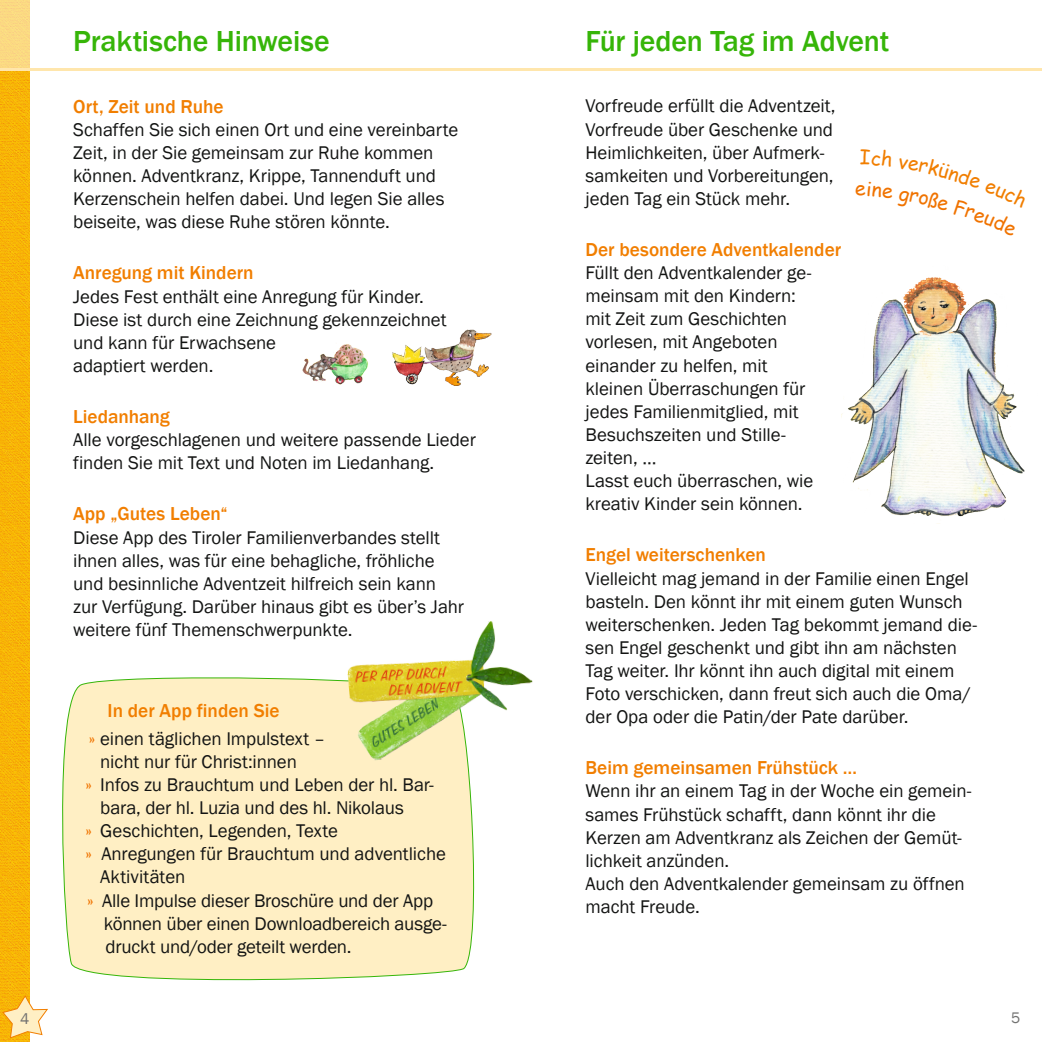
<style>
.page{position:relative;width:1042px;height:1042px;background:#fff}
.page>*{position:absolute;margin:0;border:0;box-sizing:border-box;transform-origin:0 0}
.t1{font:500 29.75px "Franklin Gothic";letter-spacing:-.005em;color:#36b508}
.t2{font:500 19.25px "Franklin Gothic";color:#f17e00}
.t3{font:18.9px/23.1px "Franklin Gothic";letter-spacing:-.005em;color:#131413}
.t4{font:15.75px "Franklin Gothic";color:#727271}
.s1{color:#f07300}
</style>
<div class="page">
<hr style="left:511px;top:68px;width:531px;height:3px;background:#ffe6ac">
<img style="left:0;top:0;width:30px;height:1042px">
<hr style="left:0;top:68px;width:531px;height:3px;background:#ffe6ac">
<svg style="left:2px;top:995px;width:46px;height:44px"></svg>
<div style="left:62px;top:677px;width:413px;height:304px;background:#ffefc4"></div>
<img style="left:344px;top:621px;width:189px;height:141px">
<img style="left:392px;top:329px;width:99px;height:57px">
<img style="left:302px;top:344px;width:66px;height:41px">
<img style="left:842px;top:277px;width:183px;height:240px">
<p class="t1" style="left:73px;top:22px;width:258px">Praktische Hinweise</p>
<p class="t2" style="left:73px;top:94px;width:152px">Ort, Zeit und Ruhe</p>
<p class="t3" style="left:73px;top:118px;width:386px">Schaffen Sie sich einen Ort und eine vereinbarte Zeit, in der Sie gemeinsam zur Ruhe kommen können. Adventkranz, Krippe, Tannenduft und Kerzenschein helfen dabei. Und legen Sie alles beiseite, was diese Ruhe stören könnte.</p>
<p class="t2" style="left:73px;top:261px;width:182px">Anregung mit Kindern</p>
<p class="t3" style="left:73px;top:285px;width:352px">Jedes Fest enthält eine Anregung für Kinder.</p>
<p class="t3" style="left:73px;top:308px;width:375px">Diese ist durch eine Zeichnung gekennzeichnet und kann für Erwachsene</p>
<p class="t3" style="left:73px;top:354px;width:142px">adaptiert werden.</p>
<p class="t2" style="left:73px;top:405px;width:98px">Liedanhang</p>
<p class="t3" style="left:73px;top:429px;width:404px">Alle vorgeschlagenen und weitere passende Lieder finden Sie mit Text und Noten im Liedanhang.</p>
<p class="t2" style="left:73px;top:502px;width:156px">App „Gutes Leben“</p>
<p class="t3" style="left:73px;top:526px;width:392px">Diese App des Tiroler Familienverbandes stellt ihnen alles, was für eine behagliche, fröhliche und besinnliche Adventzeit hilfreich sein kann zur Verfügung. Darüber hinaus gibt es über’s Jahr weitere fünf Themenschwerpunkte.</p>
<p class="t2" style="left:108px;top:698px;width:174px">In der App finden Sie</p>
<p class="t3" style="left:89px;top:727px;width:238px"><span class="s1">»</span> einen täglichen Impulstext –</p>
<p class="t3" style="left:100px;top:750px;width:198px">nicht nur für Christ:innen</p>
<p class="t3" style="left:100px;top:773px;width:335px;text-indent:-15px"><span class="s1">»</span> Infos zu Brauchtum und Leben der hl. Bar&shy;bara, der hl. Luzia und des hl. Nikolaus</p>
<p class="t3" style="left:85px;top:820px;width:254px"><span class="s1">»</span> Geschichten, Legenden, Texte</p>
<p class="t3" style="left:100px;top:843px;width:347px;text-indent:-15px"><span class="s1">»</span> Anregungen für Brauchtum und adventliche<br>Aktivitäten</p>
<p class="t3" style="left:104px;top:889px;width:345px;text-indent:-17px"><span class="s1">»</span> Alle Impulse dieser Broschüre und der App können über einen Downloadbereich ausge&shy;druckt und/oder geteilt werden.</p>
<p class="t1" style="left:585px;top:22px;width:305px">Für jeden Tag im Advent</p>
<p class="t3" style="left:585px;top:95px;width:252px">Vorfreude erfüllt die Adventzeit,<br>Vorfreude über Geschenke und<br>Heimlichkeiten, über Aufmerk&shy;samkeiten und Vorbereitungen, jeden Tag ein Stück mehr.</p>
<p class="t2" style="left:585px;top:238px;width:257px">Der besondere Adventkalender</p>
<p class="t3" style="left:585px;top:262px;width:227px">Füllt den Adventkalender ge&shy;meinsam mit den Kindern: mit Zeit zum Geschichten vorlesen, mit Angeboten einander zu helfen, mit kleinen Überraschungen für jedes Familienmitglied, mit<br>Besuchszeiten und Stille&shy;zeiten, …</p>
<p class="t3" style="left:585px;top:470px;width:229px">Lasst euch überraschen, wie kreativ Kinder sein können.</p>
<p class="t2" style="left:585px;top:543px;width:182px">Engel weiterschenken</p>
<p class="t3" style="left:585px;top:567px;width:393px">Vielleicht mag jemand in der Familie einen Engel basteln. Den könnt ihr mit einem guten Wunsch weiterschenken. Jeden Tag bekommt jemand die&shy;sen Engel geschenkt und gibt ihn am nächsten Tag weiter. Ihr könnt ihn auch digital mit einem Foto verschicken, dann freut sich auch die Oma/ der Opa oder die Patin/der Pate darüber.</p>
<p class="t2" style="left:585px;top:756px;width:273px">Beim gemeinsamen Frühstück …</p>
<p class="t3" style="left:585px;top:780px;width:388px">Wenn ihr an einem Tag in der Woche ein gemein&shy;sames Frühstück schafft, dann könnt ihr die Kerzen am Adventkranz als Zeichen der Gemüt&shy;lichkeit anzünden.</p>
<p class="t3" style="left:585px;top:872px;width:381px">Auch den Adventkalender gemeinsam zu öffnen macht Freude.</p>
<p class="t4" style="left:20px;top:1009px;width:11px">4</p>
<p class="t4" style="left:1011px;top:1008px;width:11px">5</p>
</div>
